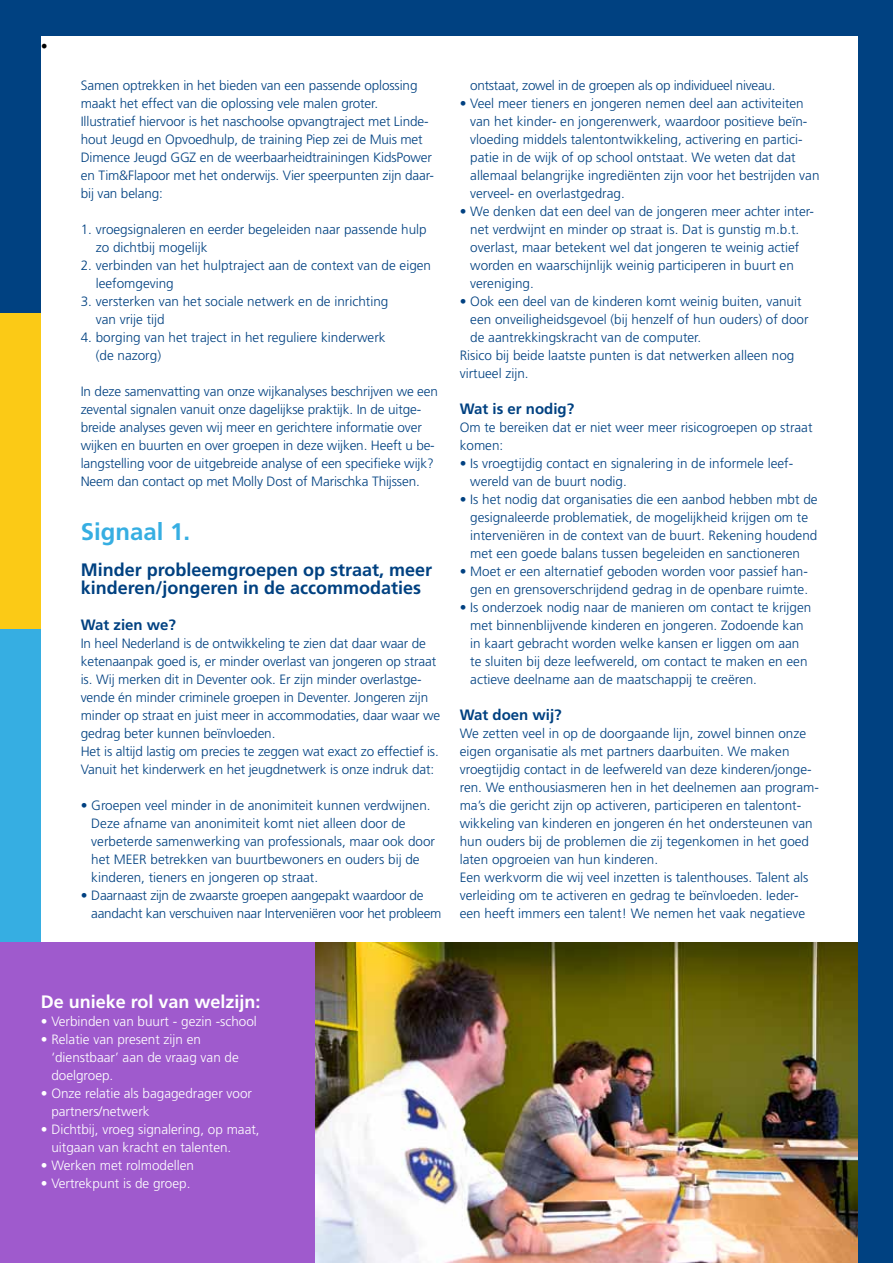
<style>
.page{position:relative;width:893px;height:1263px;background:#004181}
.page>*{position:absolute;margin:0;border:0;box-sizing:border-box;transform-origin:0 0}
.t1{font:700 24px "Frutiger";color:#36aee2}
.t2{font:700 18px/18px "Frutiger";color:#004181}
.t3{font:700 18px "Frutiger";color:#fff}
.t4{font:18px "Minion Pro";color:#000}
.t5{font:700 15px "Frutiger";color:#004181}
.t6{font:300 13.5px/18px "Frutiger";color:#004181}
.t7{font:300 13.5px/18px "Frutiger";color:#fff}
.t8{font:300 13.5px/18px "Frutiger";letter-spacing:-.02em;color:#004181}
</style>
<div class="page">
<div style="left:41px;top:37px;width:816px;height:1226px;background:#fff"></div>
<div style="left:0;top:942px;width:315px;height:321px;background:#9f5acd"></div>
<div style="left:0;top:629px;width:41px;height:313px;background:#36aee2"></div>
<div style="left:0;top:314px;width:41px;height:315px;background:#fbca16"></div>
<img style="left:315px;top:942px;width:542px;height:321px">
<h2 class="t4" style="left:41px;top:32px;width:9px">•</h2>
<p class="t6" style="left:81px;top:76px;width:355px">Samen optrekken in het bieden van een passende oplossing maakt het effect van die oplossing vele malen groter.<br>Illustratief hiervoor is het naschoolse opvangtraject met Linde&shy;hout Jeugd en Opvoedhulp, de training Piep zei de Muis met Dimence Jeugd GGZ en de weerbaarheidtrainingen KidsPower en Tim&amp;Flapoor met het onderwijs. Vier speerpunten zijn daar&shy;bij van belang:</p>
<p class="t6" style="left:96px;top:220px;width:332px;text-indent:-15px">1. vroegsignaleren en eerder begeleiden naar passende hulp zo dichtbij mogelijk</p>
<p class="t6" style="left:96px;top:256px;width:337px;text-indent:-15px">2. verbinden van het hulptraject aan de context van de eigen leefomgeving</p>
<p class="t6" style="left:96px;top:292px;width:294px;text-indent:-15px">3. versterken van het sociale netwerk en de inrichting van vrije tijd</p>
<p class="t6" style="left:96px;top:328px;width:291px;text-indent:-15px">4. borging van het traject in het reguliere kinderwerk (de nazorg)</p>
<p class="t6" style="left:81px;top:382px;width:359px">In deze samenvatting van onze wijkanalyses beschrijven we een zevental signalen vanuit onze dagelijkse praktijk. In de uitge&shy;breide analyses geven wij meer en gerichtere informatie over wijken en buurten en over groepen in deze wijken. Heeft u be&shy;langstelling voor de uitgebreide analyse of een specifieke wijk?<br>Neem dan contact op met Molly Dost of Marischka Thijssen.</p>
<h1 class="t1" style="left:81px;top:518px;width:111px">Signaal 1.</h1>
<h2 class="t2" style="left:81px;top:561px;width:353px">Minder probleemgroepen op straat, meer kinderen/jongeren in de accommodaties</h2>
<p class="t5" style="left:81px;top:616px;width:97px">Wat zien we?</p>
<p class="t6" style="left:81px;top:634px;width:361px">In heel Nederland is de ontwikkeling te zien dat daar waar de ketenaanpak goed is, er minder overlast van jongeren op straat is. Wij merken dit in Deventer ook. Er zijn minder overlastge&shy;vende én minder criminele groepen in Deventer. Jongeren zijn minder op straat en juist meer in accommodaties, daar waar we gedrag beter kunnen beïnvloeden.<br>Het is altijd lastig om precies te zeggen wat exact zo effectief is.<br>Vanuit het kinderwerk en het jeugdnetwerk is onze indruk dat:</p>
<p class="t6" style="left:91px;top:796px;width:345px;text-indent:-11px">• Groepen veel minder in de anonimiteit kunnen verdwijnen.<br>Deze afname van anonimiteit komt niet alleen door de verbeterde samenwerking van professionals, maar ook door het MEER betrekken van buurtbewoners en ouders bij de kinderen, tieners en jongeren op straat.</p>
<p class="t8" style="left:91px;top:886px;width:352px;text-indent:-11px">• Daarnaast zijn de zwaarste groepen aangepakt waardoor de aandacht kan verschuiven naar Interveniëren voor het probleem</p>
<p class="t8" style="left:470px;top:76px;width:307px">ontstaat, zowel in de groepen als op individueel niveau.</p>
<p class="t6" style="left:470px;top:94px;width:351px;text-indent:-11px">• Veel meer tieners en jongeren nemen deel aan activiteiten van het kinder- en jongerenwerk, waardoor positieve beïn&shy;vloeding middels talentontwikkeling, activering en partici&shy;patie in de wijk of op school ontstaat. We weten dat dat allemaal belangrijke ingrediënten zijn voor het bestrijden van verveel- en overlastgedrag.</p>
<p class="t6" style="left:470px;top:202px;width:345px;text-indent:-11px">• We denken dat een deel van de jongeren meer achter inter&shy;net verdwijnt en minder op straat is. Dat is gunstig m.b.t. overlast, maar betekent wel dat jongeren te weinig actief worden en waarschijnlijk weinig participeren in buurt en vereniging.</p>
<p class="t6" style="left:460px;top:292px;width:343px">• Ook een deel van de kinderen komt weinig buiten, vanuit</p>
<p class="t6" style="left:470px;top:310px;width:340px">een onveiligheidsgevoel (bij henzelf of hun ouders) of door</p>
<p class="t6" style="left:470px;top:328px;width:233px">de aantrekkingskracht van de computer.</p>
<p class="t6" style="left:460px;top:346px;width:336px">Risico bij beide laatste punten is dat netwerken alleen nog</p>
<p class="t6" style="left:460px;top:364px;width:70px">virtueel zijn.</p>
<p class="t5" style="left:460px;top:400px;width:116px">Wat is er nodig?</p>
<p class="t6" style="left:460px;top:418px;width:354px">Om te bereiken dat er niet weer meer risicogroepen op straat komen:</p>
<p class="t6" style="left:470px;top:454px;width:325px;text-indent:-11px">• Is vroegtijdig contact en signalering in de informele leef&shy;wereld van de buurt nodig.</p>
<p class="t6" style="left:470px;top:490px;width:349px;text-indent:-11px">• Is het nodig dat organisaties die een aanbod hebben mbt de gesignaleerde problematiek, de mogelijkheid krijgen om te interveniëren in de context van de buurt. Rekening houdend met een goede balans tussen begeleiden en sanctioneren</p>
<p class="t6" style="left:460px;top:562px;width:350px;text-align:right">• Moet er een alternatief geboden worden voor passief han&shy;gen en grensoverschrijdend gedrag in de openbare ruimte.</p>
<p class="t6" style="left:470px;top:598px;width:343px;text-indent:-11px">• Is onderzoek nodig naar de manieren om contact te krijgen met binnenblijvende kinderen en jongeren. Zodoende kan in kaart gebracht worden welke kansen er liggen om aan te sluiten bij deze leefwereld, om contact te maken en een actieve deelname aan de maatschappij te creëren.</p>
<p class="t5" style="left:460px;top:706px;width:103px">Wat doen wij?</p>
<p class="t6" style="left:460px;top:724px;width:361px">We zetten veel in op de doorgaande lijn, zowel binnen onze eigen organisatie als met partners daarbuiten. We maken vroegtijdig contact in de leefwereld van deze kinderen/jonge&shy;ren. We enthousiasmeren hen in het deelnemen aan program&shy;ma’s die gericht zijn op activeren, participeren en talentont&shy;wikkeling van kinderen en jongeren én het ondersteunen van hun ouders bij de problemen die zij tegenkomen in het goed laten opgroeien van hun kinderen.<br>Een werkvorm die wij veel inzetten is talenthouses. Talent als verleiding om te activeren en gedrag te beïnvloeden. Ieder&shy;een heeft immers een talent! We nemen het vaak negatieve</p>
<h2 class="t3" style="left:41px;top:991px;width:221px">De unieke rol van welzijn:</h2>
<p class="t7" style="left:41px;top:1012px;width:218px">• Verbinden van buurt - gezin -school</p>
<p class="t7" style="left:51px;top:1030px;width:189px;text-indent:-11px">• Relatie van present zijn en ‘dienstbaar’ aan de vraag van de doelgroep.</p>
<p class="t7" style="left:51px;top:1084px;width:202px;text-indent:-11px">• Onze relatie als bagagedrager voor partners/netwerk</p>
<p class="t7" style="left:51px;top:1120px;width:210px;text-indent:-11px">• Dichtbij, vroeg signalering, op maat, uitgaan van kracht en talenten.</p>
<p class="t7" style="left:41px;top:1156px;width:155px">• Werken met rolmodellen</p>
<p class="t7" style="left:41px;top:1174px;width:151px">• Vertrekpunt is de groep.</p>
</div>
